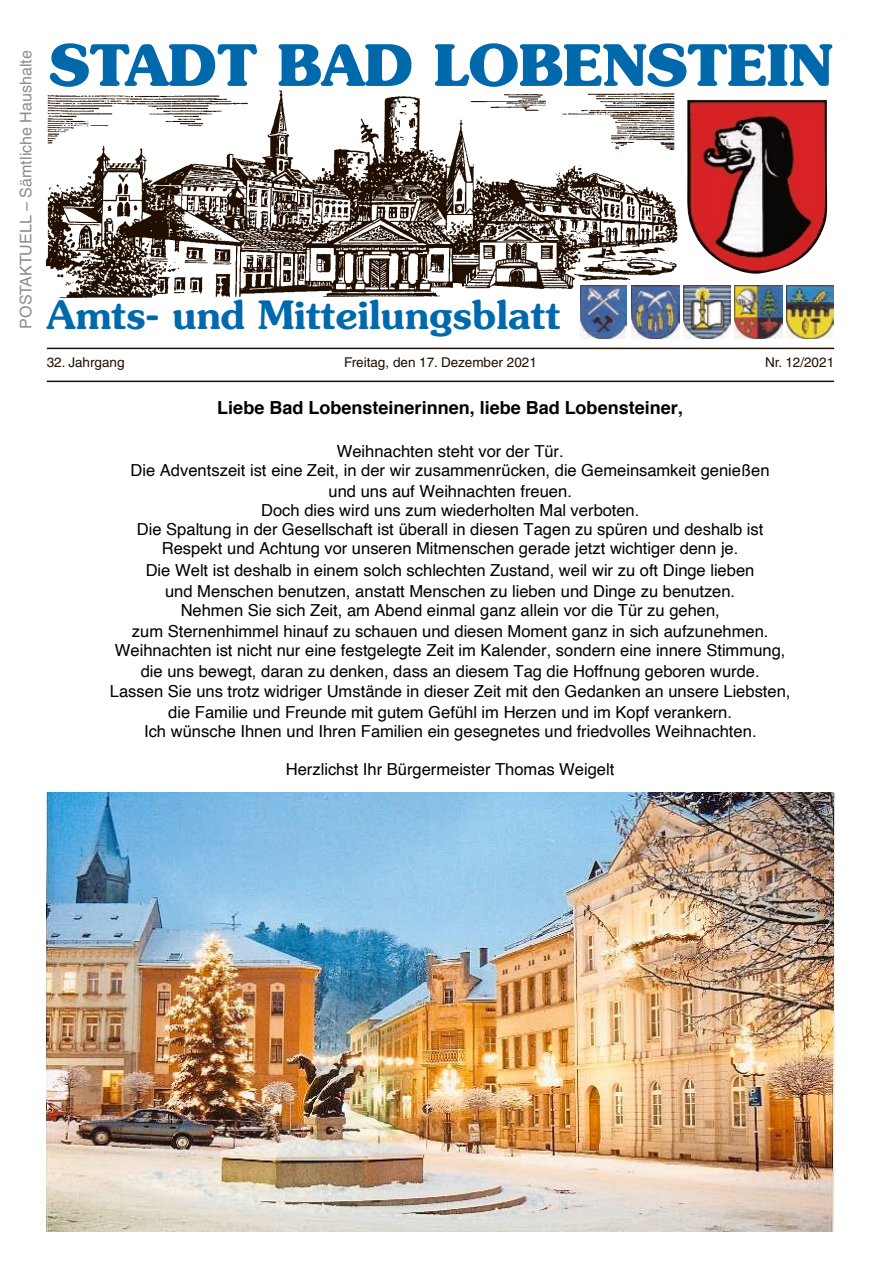
<style>
.page{position:relative;width:881px;height:1263px;background:#fff}
.page>*{position:absolute;margin:0;border:0;box-sizing:border-box;transform-origin:0 0}
.t1{font:700 57px "Souvenir LT";color:#0069ac}
.t2{font:600 39px "Souvenir LT";color:#0069ac}
.t3{font:700 18px "Helvetica";color:#000}
.t4{font:16.5px/19px "Helvetica";color:#000;text-align:center}
.t5{font:16.05px "Helvetica LT";color:#8f8c89}
.t6{font:13.5px "Helvetica LT";color:#200e00}
</style>
<div class="page">
<img style="left:47px;top:90px;width:631px;height:208px">
<img style="left:580px;top:286px;width:46px;height:52px">
<img style="left:683px;top:286px;width:46px;height:52px">
<img style="left:786px;top:286px;width:46px;height:52px">
<img style="left:734px;top:286px;width:48px;height:52px">
<img style="left:631px;top:286px;width:48px;height:52px">
<img style="left:687px;top:100px;width:139px;height:174px">
<hr style="left:47px;top:348px;width:786px;height:1px;background:#200e00">
<hr style="left:47px;top:381px;width:786px;height:1px;background:#200e00">
<img style="left:47px;top:792px;width:786px;height:439px">
<p class="t5" style="left:16px;top:328px;width:280px;rotate:-90deg">POSTAKTUELL – Sämtliche Haushalte</p>
<h1 class="t1" style="left:49px;top:29px;width:784px">STADT BAD LOBENSTEIN</h1>
<h2 class="t2" style="left:47px;top:291px;width:515px">Amts- und Mitteilungsblatt</h2>
<p class="t6" style="left:47px;top:354px;width:79px">32. Jahrgang</p>
<p class="t6" style="left:344px;top:354px;width:194px">Freitag, den 17. Dezember 2021</p>
<p class="t6" style="left:764px;top:354px;width:71px">Nr. 12/2021</p>
<p class="t3" style="left:217px;top:393px;width:467px">Liebe Bad Lobensteinerinnen, liebe Bad Lobensteiner,</p>
<p class="t4" style="left:131px;top:442px;width:640px">Weihnachten steht vor der Tür.<br>Die Adventszeit ist eine Zeit, in der wir zusammenrücken, die Gemeinsamkeit genießen</p>
<p class="t4" style="left:137px;top:482px;width:627px">und uns auf Weihnachten freuen.<br>Doch dies wird uns zum wiederholten Mal verboten.<br>Die Spaltung in der Gesellschaft ist überall in diesen Tagen zu spüren und deshalb ist Respekt und Achtung vor unseren Mitmenschen gerade jetzt wichtiger denn je.</p>
<p class="t4" style="left:146px;top:560px;width:610px;line-height:21.3px">Die Welt ist deshalb in einem solch schlechten Zustand, weil wir zu oft Dinge lieben und Menschen benutzen, anstatt Menschen zu lieben und Dinge zu benutzen.</p>
<p class="t4" style="left:132px;top:600px;width:637px;line-height:21.3px">Nehmen Sie sich Zeit, am Abend einmal ganz allein vor die Tür zu gehen,<br>zum Sternenhimmel hinauf zu schauen und diesen Moment ganz in sich aufzunehmen.</p>
<p class="t4" style="left:115px;top:640px;width:671px;line-height:21.3px">Weihnachten ist nicht nur eine festgelegte Zeit im Kalender, sondern eine innere Stimmung, die uns bewegt, daran zu denken, dass an diesem Tag die Hoffnung geboren wurde.</p>
<p class="t4" style="left:110px;top:680px;width:681px;line-height:21.3px">Lassen Sie uns trotz widriger Umstände in dieser Zeit mit den Gedanken an unsere Liebsten, die Familie und Freunde mit gutem Gefühl im Herzen und im Kopf verankern.</p>
<p class="t4" style="left:144px;top:722px;width:614px">Ich wünsche Ihnen und Ihren Familien ein gesegnetes und friedvolles Weihnachten.</p>
<p class="t4" style="left:286px;top:760px;width:330px">Herzlichst Ihr Bürgermeister Thomas Weigelt</p>
</div>
